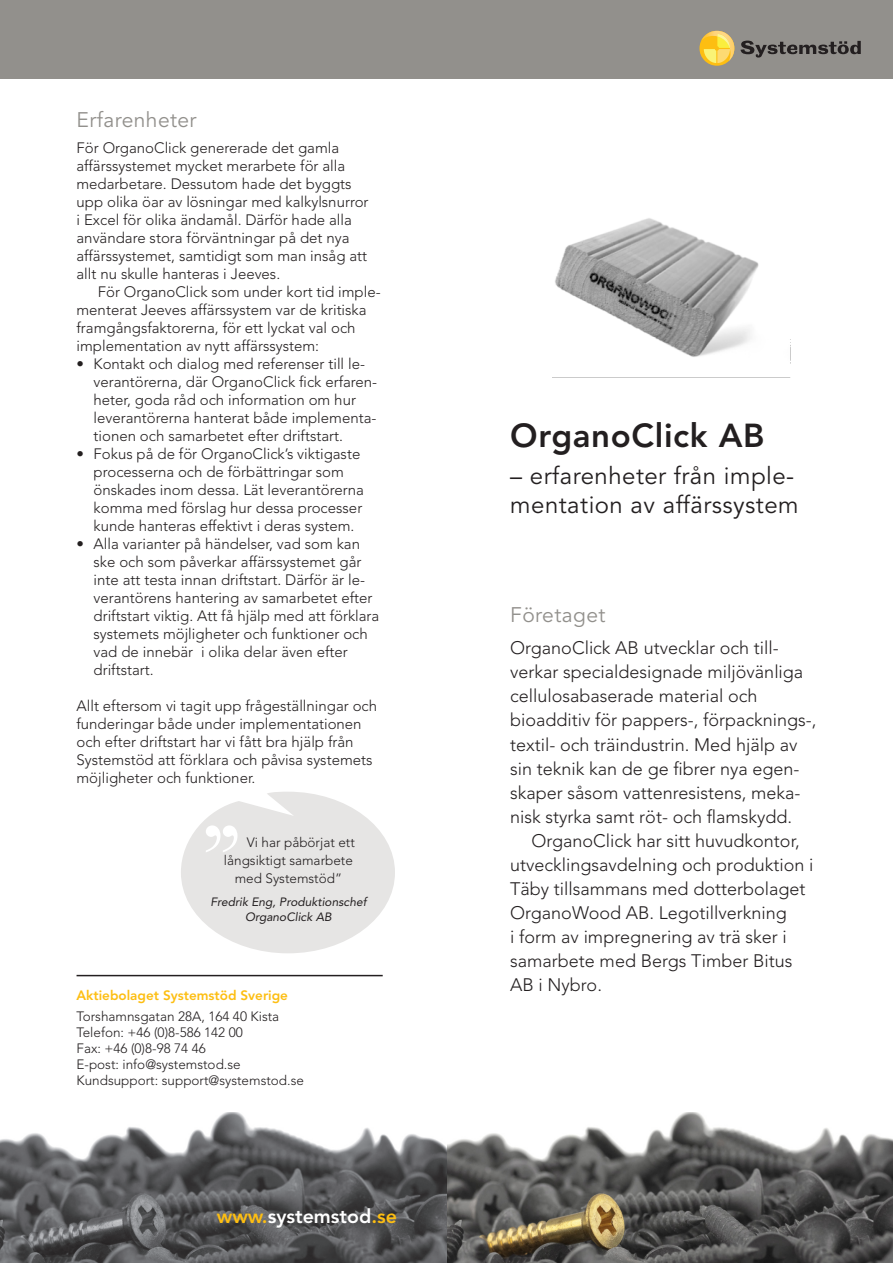
<style>
.page{position:relative;width:893px;height:1263px;background:#fff}
.page>*{position:absolute;margin:0;border:0;box-sizing:border-box;transform-origin:0 0}
.Rubriken_större{font:800 33px "Avenir";letter-spacing:.02em;color:#231f20}
.Rubriken_större-2{font:24px/28.8px "Avenir";letter-spacing:.02em;color:#231f20}
.Rubriken{font:21px "Avenir";letter-spacing:.02em;color:#92908c}
.t1{font:800 19.5px "Avenir";color:#fff}
.Texten{font:300 18px/24px "Avenir";color:#231f20}
.Texten_vid_indrag{font:300 15px/18px "Avenir";color:#231f20}
.Texten_utan_indrag{font:300 15px/18px "Avenir";color:#231f20}
.Texten-2{font:300 15px/18px "Avenir";color:#231f20}
.Citat{font:300 13.5px "Avenir";color:#231f20}
.t2{font:800 13.5px "Avenir";color:#fdbe12}
.Citat_undertecknad{font:italic 12px/14.4px "Avenir";color:#231f20;text-align:center}
.s1{color:#fdbe12}
</style>
<div class="page">
<div style="left:0;top:0;width:893px;height:79px;background:#92908c"></div>
<svg style="left:741px;top:41px;width:120px;height:17px"></svg>
<svg style="left:699px;top:41px;width:30px;height:25px"></svg>
<img style="left:701px;top:31px;width:33px;height:30px">
<img style="left:717px;top:34px;width:13px;height:14px">
<img style="left:0;top:1112px;width:893px;height:151px">
<img style="left:553px;top:218px;width:238px;height:160px">
<hr style="left:77px;top:975px;width:306px;height:1px;background:#231f20">
<svg style="left:181px;top:792px;width:214px;height:161px"></svg>
<p class="Rubriken" style="left:77px;top:107px;width:122px">Erfarenheter</p>
<p class="Texten_utan_indrag" style="left:77px;top:139px;width:294px">För OrganoClick genererade det gamla affärssystemet mycket merarbete för alla medarbetare. Dessutom hade det byggts upp olika öar av lösningar med kalkylsnurror i Excel för olika ändamål. Därför hade alla användare stora förväntningar på det nya affärssystemet, samtidigt som man insåg att allt nu skulle hanteras i Jeeves.</p>
<p class="Texten-2" style="left:77px;top:283px;width:306px;text-indent:21px">För OrganoClick som under kort tid imple&shy;menterat Jeeves affärssystem var de kritiska framgångsfaktorerna, för ett lyckat val och implementation av nytt affärssystem:</p>
<p class="Texten_vid_indrag" style="left:94px;top:355px;width:285px;text-indent:-17px">• Kontakt och dialog med referenser till le&shy;verantörerna, där OrganoClick fick erfaren&shy;heter, goda råd och information om hur leverantörerna hanterat både implementa&shy;tionen och samarbetet efter driftstart.</p>
<p class="Texten_vid_indrag" style="left:94px;top:445px;width:272px;text-indent:-17px">• Fokus på de för OrganoClick’s viktigaste processerna och de förbättringar som önskades inom dessa. Lät leverantörerna komma med förslag hur dessa processer kunde hanteras effektivt i deras system.</p>
<p class="Texten_vid_indrag" style="left:94px;top:535px;width:287px;text-indent:-17px">• Alla varianter på händelser, vad som kan ske och som påverkar affärssystemet går inte att testa innan driftstart. Därför är le&shy;verantörens hantering av samarbetet efter driftstart viktig. Att få hjälp med att förklara systemets möjligheter och funktioner och vad de innebär i olika delar även efter driftstart.</p>
<p class="Texten_utan_indrag" style="left:77px;top:697px;width:302px">Allt eftersom vi tagit upp frågeställningar och funderingar både under implementationen och efter driftstart har vi fått bra hjälp från Systemstöd att förklara och påvisa systemets möjligheter och funktioner.</p>
<p class="Citat" style="left:247px;top:835px;width:110px">Vi har påbörjat ett</p>
<p class="Citat" style="left:224px;top:853px;width:130px">långsiktigt samarbete</p>
<p class="Citat" style="left:235px;top:871px;width:109px">med Systemstöd”</p>
<p class="Citat_undertecknad" style="left:210px;top:895px;width:158px">Fredrik Eng, Produktionschef<br>OrganoClick AB</p>
<p class="t2" style="left:77px;top:987px;width:213px">Aktiebolaget Systemstöd Sverige</p>
<p class="Citat" style="left:77px;top:1008px;width:204px">Torshamnsgatan 28A, 164 40 Kista</p>
<p class="Citat" style="left:77px;top:1024px;width:168px">Telefon: +46 (0)8-586 142 00</p>
<p class="Citat" style="left:77px;top:1040px;width:131px">Fax: +46 (0)8-98 74 46</p>
<p class="Citat" style="left:77px;top:1056px;width:166px">E-post: info@systemstod.se</p>
<p class="Citat" style="left:77px;top:1073px;width:229px">Kundsupport: support@systemstod.se</p>
<p class="t1" style="left:217px;top:1204px;width:182px"><span class="s1">www.</span>systemstod<span class="s1">.se</span></p>
<p class="Rubriken_större" style="left:510px;top:416px;width:256px">OrganoClick AB</p>
<p class="Rubriken_större-2" style="left:510px;top:462px;width:290px">– erfarenheter från imple&shy;mentation av affärssystem</p>
<p class="Rubriken" style="left:510px;top:603px;width:97px">Företaget</p>
<p class="Texten" style="left:510px;top:636px;width:308px">OrganoClick AB utvecklar och till&shy;verkar specialdesignade miljövänliga cellulosabaserade material och bioadditiv för pappers-, förpacknings-, textil- och träindustrin. Med hjälp av sin teknik kan de ge fibrer nya egen&shy;skaper såsom vattenresistens, meka&shy;nisk styrka samt röt- och flamskydd.</p>
<p class="Texten" style="left:510px;top:828px;width:305px;text-indent:21px">OrganoClick har sitt huvudkontor, utvecklingsavdelning och produktion i<br>Täby tillsammans med dotterbolaget<br>OrganoWood AB. Legotillverkning<br>i form av impregnering av trä sker i samarbete med Bergs Timber Bitus<br>AB i Nybro.</p>
</div>
